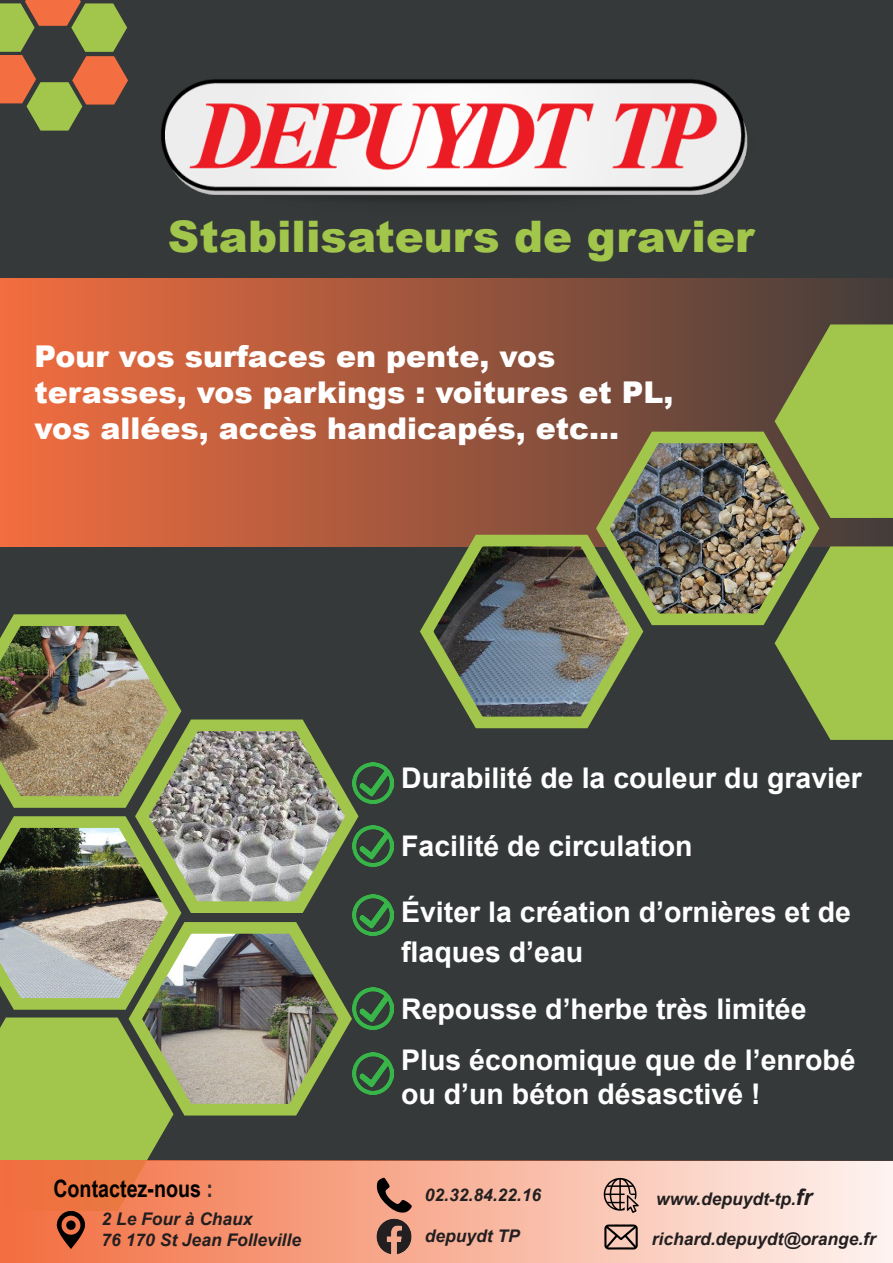
<style>
.page{position:relative;width:893px;height:1263px;background:#fff}
.page>*{position:absolute;margin:0;border:0;box-sizing:border-box;transform-origin:0 0}
.t1{font:900 43.5px "Arial";color:#a1c64b}
.t2{font:900 30px/36px "Arial";color:#fff}
.t3{font:700 28.5px/34.2px "Arial";color:#fff}
.t4{font:700 24px "Arial Narrow";color:#030100}
.t5{font:italic 700 17.4px "Arial";color:#231f20}
.s1{color:#352d2a}
.s2{font-size:22.5px}
</style>
<div class="page">
<div style="left:0;top:0;width:893px;height:1161px;background:#35393a"></div>
<svg style="left:188px;top:719px;width:171px;height:193px"></svg>
<img style="left:161px;top:79px;width:587px;height:121px">
<img style="left:188px;top:912px;width:164px;height:204px">
<div style="left:0;top:1161px;width:893px;height:102px;background:linear-gradient(to right,#f36d3f,#fdf3ef)"></div>
<div style="left:0;top:278px;width:893px;height:268px;background:linear-gradient(to right,#f36e3f,#433d3a)"></div>
<img style="left:0;top:614px;width:188px;height:635px">
<svg style="left:377px;top:1178px;width:35px;height:35px"></svg>
<img style="left:373px;top:1215px;width:42px;height:42px">
<svg style="left:604px;top:1178px;width:35px;height:35px"></svg>
<svg style="left:604px;top:1224px;width:34px;height:25px"></svg>
<svg style="left:0;top:0;width:128px;height:131px"></svg>
<img style="left:352px;top:762px;width:41px;height:41px">
<img style="left:352px;top:825px;width:41px;height:42px">
<img style="left:352px;top:894px;width:41px;height:41px">
<img style="left:352px;top:988px;width:41px;height:41px">
<img style="left:352px;top:1053px;width:41px;height:41px">
<svg style="left:413px;top:525px;width:231px;height:204px"></svg>
<svg style="left:774px;top:536px;width:119px;height:204px"></svg>
<svg style="left:768px;top:314px;width:125px;height:210px;background:#8da346"></svg>
<img style="left:589px;top:421px;width:237px;height:210px">
<p class="t1" style="left:168px;top:205px;width:588px">Stabilisateurs de gravier</p>
<p class="t2" style="left:35px;top:337px;width:522px">Pour vos surfaces en pente, vos</p>
<p class="t2" style="left:35px;top:373px;width:640px">terasses, vos parkings : voitures et PL, vos allées, accès handicapés, etc...</p>
<p class="t3" style="left:401px;top:761px;width:462px">Durabilité de la couleur du gravier</p>
<p class="t3" style="left:401px;top:829px;width:293px">Facilité de circulation</p>
<p class="t3" style="left:401px;top:895px;width:451px">Éviter la création d’ornières et de</p>
<p class="t3" style="left:401px;top:935px;width:184px">flaques d’eau</p>
<p class="t3" style="left:401px;top:992px;width:407px">Repousse d’herbe très limitée</p>
<p class="t4" style="left:53px;top:1170px;width:161px">Contactez-nous <span class="s1">:</span></p>
<p class="t5" style="left:102px;top:1208px;width:152px">2 Le Four à Chaux</p>
<p class="t5" style="left:102px;top:1228px;width:201px">76 170 St Jean Folleville</p>
<p class="t3" style="left:401px;top:1043px;width:456px">Plus économique que de l’enrobé ou d’un béton désasctivé !</p>
<p class="t5" style="left:425px;top:1183px;width:118px">02.32.84.22.16</p>
<p class="t5" style="left:425px;top:1224px;width:96px">depuydt TP</p>
<p class="t5" style="left:656px;top:1187px;width:157px">www.depuydt-tp.<span class="s2">fr</span></p>
<p class="t5" style="left:652px;top:1227px;width:225px">richard.depuydt@orange.fr</p>
</div>
